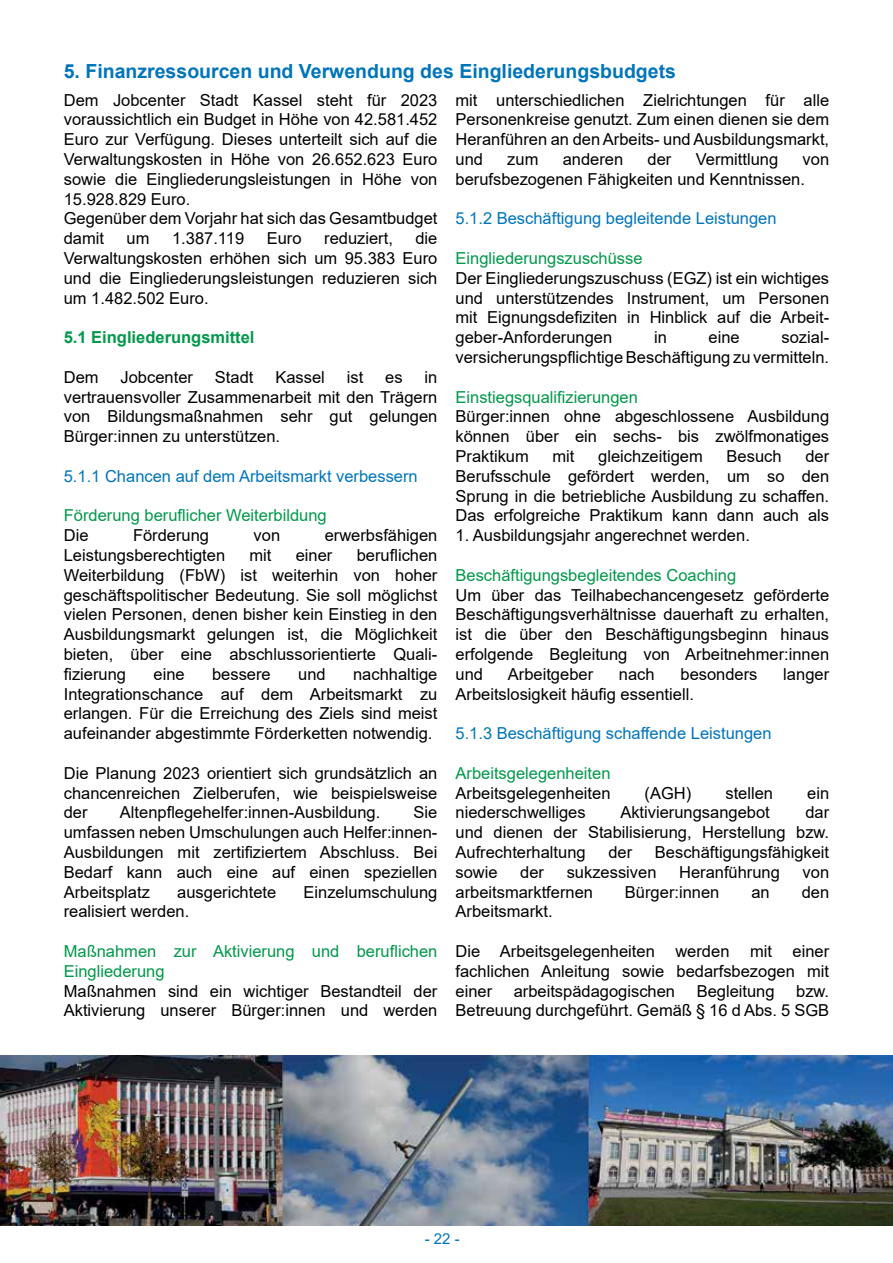
<style>
.page{position:relative;width:893px;height:1263px;background:#fff}
.page>*{position:absolute;margin:0;border:0;box-sizing:border-box;transform-origin:0 0}
.t1{font:700 19.5px "Arial";color:#0075ba}
.t2{font:16.5px/19.8px "Arial";color:#000;text-align:justify}
.t3{font:16.5px/19.8px "Arial";color:#00984a}
.t4{font:16.5px "Arial";color:#0075ba}
.t5{font:700 16.5px "Arial";color:#00984a}
.t6{font:15px "Arial";color:#0075ba}
</style>
<div class="page">
<img style="left:0;top:1056px;width:893px;height:169px">
<p class="t1" style="left:64px;top:57px;width:614px">5. Finanzressourcen und Verwendung des Eingliederungsbudgets</p>
<p class="t2" style="left:64px;top:90px;width:375px;text-align:left">Dem Jobcenter Stadt Kassel steht für 2023 voraussichtlich ein Budget in Höhe von 42.581.452<br>Euro zur Verfügung. Dieses unterteilt sich auf die Verwaltungskosten in Höhe von 26.652.623 Euro sowie die Eingliederungsleistungen in Höhe von 15.928.829 Euro.<br>Gegenüber dem Vorjahr hat sich das Gesamtbudget damit</p>
<p class="t2" style="left:127px;top:228px;width:24px">um</p>
<p class="t2" style="left:172px;top:228px;width:74px">1.387.119</p>
<p class="t2" style="left:267px;top:228px;width:36px">Euro</p>
<p class="t2" style="left:324px;top:228px;width:70px">reduziert,</p>
<p class="t2" style="left:64px;top:228px;width:375px;text-indent:352px">die Verwaltungskosten erhöhen sich um 95.383 Euro und die Eingliederungsleistungen reduzieren sich um 1.482.502 Euro.</p>
<p class="t5" style="left:64px;top:326px;width:192px">5.1 Eingliederungsmittel</p>
<p class="t2" style="left:64px;top:367px;width:36px">Dem</p>
<p class="t2" style="left:121px;top:367px;width:74px">Jobcenter</p>
<p class="t2" style="left:215px;top:367px;width:40px">Stadt</p>
<p class="t2" style="left:275px;top:367px;width:51px">Kassel</p>
<p class="t2" style="left:347px;top:367px;width:18px">ist</p>
<p class="t2" style="left:385px;top:367px;width:19px">es</p>
<p class="t2" style="left:64px;top:367px;width:375px;text-indent:361px">in vertrauensvoller Zusammenarbeit mit den Trägern von Bildungsmaßnahmen sehr gut gelungen Bürger:innen zu unterstützen.</p>
<p class="t4" style="left:64px;top:465px;width:356px">5.1.1 Chancen auf dem Arbeitsmarkt verbessern</p>
<p class="t3" style="left:64px;top:506px;width:264px">Förderung beruflicher Weiterbildung</p>
<p class="t2" style="left:64px;top:525px;width:26px">Die</p>
<p class="t2" style="left:133px;top:525px;width:78px">Förderung</p>
<p class="t2" style="left:254px;top:525px;width:28px">von</p>
<p class="t2" style="left:325px;top:525px;width:114px">erwerbsfähigen</p>
<p class="t2" style="left:64px;top:545px;width:163px">Leistungsberechtigten</p>
<p class="t2" style="left:250px;top:545px;width:23px">mit</p>
<p class="t2" style="left:296px;top:545px;width:38px">einer</p>
<p class="t2" style="left:64px;top:545px;width:375px;text-indent:293px">beruflichen Weiterbildung (FbW) ist weiterhin von hoher geschäftspolitischer Bedeutung. Sie soll möglichst vielen Personen, denen bisher kein Einstieg in den Ausbildungsmarkt gelungen ist, die Möglichkeit bieten, über eine abschlussorientierte Quali&shy;fizierung</p>
<p class="t2" style="left:64px;top:664px;width:375px;text-indent:289px">nachhaltige Integrationschance auf dem Arbeitsmarkt zu erlangen. Für die Erreichung des Ziels sind meist aufeinander abgestimmte Förderketten notwendig.</p>
<p class="t2" style="left:64px;top:763px;width:375px">Die Planung 2023 orientiert sich grundsätzlich an chancenreichen Zielberufen, wie beispielsweise der</p>
<p class="t2" style="left:154px;top:664px;width:33px">eine</p>
<p class="t2" style="left:212px;top:664px;width:60px">bessere</p>
<p class="t2" style="left:298px;top:664px;width:29px">und</p>
<p class="t2" style="left:64px;top:803px;width:375px;text-indent:350px">Sie umfassen neben Umschulungen auch Helfer:innen-Ausbildungen mit zertifiziertem Abschluss. Bei Bedarf kann auch eine auf einen speziellen Arbeitsplatz</p>
<p class="t2" style="left:120px;top:803px;width:262px">Altenpflegehelfer:innen-Ausbildung.</p>
<p class="t2" style="left:177px;top:882px;width:101px">ausgerichtete</p>
<p class="t2" style="left:304px;top:882px;width:135px">Einzelumschulung</p>
<p class="t2" style="left:64px;top:902px;width:127px">realisiert werden.</p>
<p class="t3" style="left:64px;top:941px;width:375px">Maßnahmen zur Aktivierung und beruflichen<br>Eingliederung</p>
<p class="t2" style="left:64px;top:981px;width:375px">Maßnahmen sind ein wichtiger Bestandteil der<br>Aktivierung unserer Bürger:innen und werden</p>
<p class="t2" style="left:455px;top:90px;width:375px">mit unterschiedlichen Zielrichtungen für alle Personenkreise genutzt. Zum einen dienen sie dem Heranführen an den Arbeits- und Ausbildungsmarkt, und</p>
<p class="t2" style="left:507px;top:149px;width:33px">zum</p>
<p class="t2" style="left:563px;top:149px;width:62px">anderen</p>
<p class="t2" style="left:648px;top:149px;width:25px">der</p>
<p class="t2" style="left:696px;top:149px;width:84px">Vermittlung</p>
<p class="t2" style="left:455px;top:149px;width:375px;text-indent:347px">von berufsbezogenen Fähigkeiten und Kenntnissen.</p>
<p class="t4" style="left:455px;top:207px;width:323px">5.1.2 Beschäftigung begleitende Leistungen</p>
<p class="t3" style="left:455px;top:248px;width:189px">Eingliederungszuschüsse</p>
<p class="t2" style="left:455px;top:268px;width:375px">Der Eingliederungszuschuss (EGZ) ist ein wichtiges und unterstützendes Instrument, um Personen mit Eignungsdefiziten in Hinblick auf die Arbeit&shy;geber-Anforderungen</p>
<p class="t2" style="left:455px;top:327px;width:375px;text-align:right">sozial-<br>versicherungspflichtige Beschäftigung zu vermitteln.</p>
<p class="t3" style="left:455px;top:387px;width:184px">Einstiegsqualifizierungen</p>
<p class="t2" style="left:455px;top:407px;width:375px">Bürger:innen ohne abgeschlossene Ausbildung können über ein sechs- bis zwölfmonatiges Praktikum</p>
<p class="t2" style="left:654px;top:327px;width:14px">in</p>
<p class="t2" style="left:709px;top:327px;width:33px">eine</p>
<p class="t2" style="left:455px;top:446px;width:375px;text-indent:350px">der Berufsschule gefördert werden, um so den Sprung in die betriebliche Ausbildung zu schaffen.<br>Das erfolgreiche Praktikum kann dann auch als</p>
<p class="t2" style="left:455px;top:525px;width:296px">1. Ausbildungsjahr angerechnet werden.</p>
<p class="t3" style="left:455px;top:565px;width:282px">Beschäftigungsbegleitendes Coaching</p>
<p class="t2" style="left:455px;top:585px;width:375px">Um über das Teilhabechancengesetz geförderte Beschäftigungsverhältnisse dauerhaft zu erhalten, ist die über den Beschäftigungsbeginn hinaus erfolgende Begleitung von Arbeitnehmer:innen und</p>
<p class="t2" style="left:553px;top:446px;width:23px">mit</p>
<p class="t2" style="left:598px;top:446px;width:106px">gleichzeitigem</p>
<p class="t2" style="left:727px;top:446px;width:57px">Besuch</p>
<p class="t2" style="left:508px;top:664px;width:87px">Arbeitgeber</p>
<p class="t2" style="left:619px;top:664px;width:37px">nach</p>
<p class="t2" style="left:680px;top:664px;width:79px">besonders</p>
<p class="t2" style="left:783px;top:664px;width:47px">langer</p>
<p class="t2" style="left:455px;top:684px;width:240px">Arbeitslosigkeit häufig essentiell.</p>
<p class="t4" style="left:455px;top:722px;width:318px">5.1.3 Beschäftigung schaffende Leistungen</p>
<p class="t3" style="left:455px;top:763px;width:157px">Arbeitsgelegenheiten</p>
<p class="t2" style="left:455px;top:783px;width:157px">Arbeitsgelegenheiten</p>
<p class="t2" style="left:645px;top:783px;width:48px">(AGH)</p>
<p class="t2" style="left:725px;top:783px;width:49px">stellen</p>
<p class="t2" style="left:807px;top:783px;width:24px">ein</p>
<p class="t2" style="left:455px;top:803px;width:132px">niederschwelliges</p>
<p class="t2" style="left:620px;top:803px;width:151px">Aktivierungsangebot</p>
<p class="t2" style="left:455px;top:803px;width:375px;text-indent:350px">dar und dienen der Stabilisierung, Herstellung bzw.<br>Aufrechterhaltung</p>
<p class="t2" style="left:608px;top:842px;width:25px">der</p>
<p class="t2" style="left:655px;top:842px;width:176px">Beschäftigungsfähigkeit</p>
<p class="t2" style="left:455px;top:862px;width:44px">sowie</p>
<p class="t2" style="left:520px;top:862px;width:25px">der</p>
<p class="t2" style="left:567px;top:862px;width:91px">sukzessiven</p>
<p class="t2" style="left:679px;top:862px;width:102px">Heranführung</p>
<p class="t2" style="left:803px;top:862px;width:28px">von</p>
<p class="t2" style="left:455px;top:882px;width:139px">arbeitsmarktfernen</p>
<p class="t2" style="left:625px;top:882px;width:96px">Bürger:innen</p>
<p class="t2" style="left:751px;top:882px;width:20px">an</p>
<p class="t2" style="left:802px;top:882px;width:29px">den</p>
<p class="t2" style="left:455px;top:902px;width:99px">Arbeitsmarkt.</p>
<p class="t2" style="left:455px;top:941px;width:375px">Die Arbeitsgelegenheiten werden mit einer fachlichen Anleitung sowie bedarfsbezogen mit einer</p>
<p class="t2" style="left:514px;top:981px;width:163px">arbeitspädagogischen</p>
<p class="t2" style="left:697px;top:981px;width:79px">Begleitung</p>
<p class="t2" style="left:455px;top:981px;width:375px;text-align:right">bzw.<br>Betreuung durchgeführt. Gemäß § 16 d Abs. 5 SGB</p>
<p class="t6" style="left:425px;top:1228px;width:37px">- 22 -</p>
</div>
